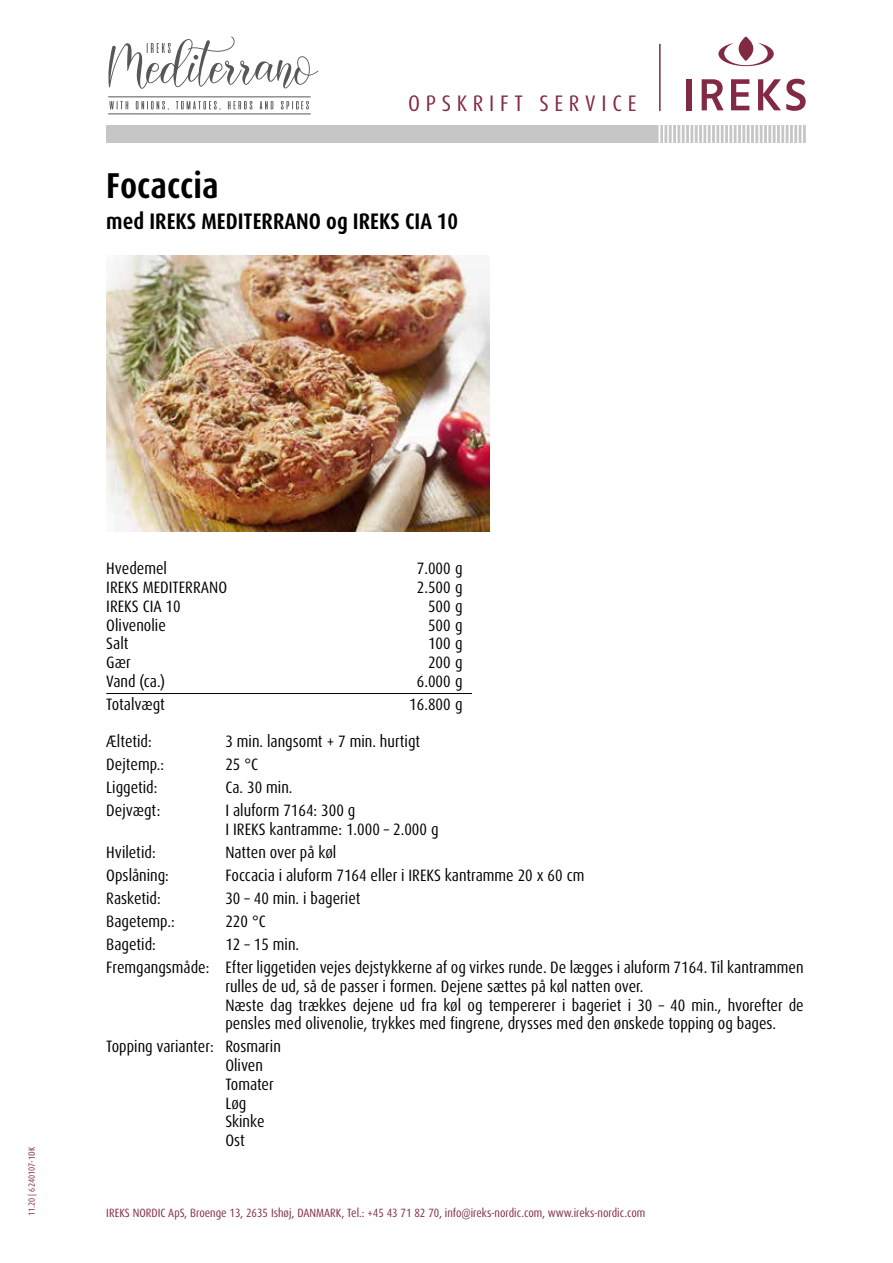
<style>
.page{position:relative;width:893px;height:1263px;background:#fff}
.page>*{position:absolute;margin:0;border:0;box-sizing:border-box;transform-origin:0 0}
.t1{font:700 condensed 36px "Dax Pro";color:#000}
.t2{font:700 condensed 22.5px "Dax Pro";color:#000}
.t3{font:condensed 22.5px "Dax Pro";letter-spacing:.255em;color:#822a44}
.t4{font:condensed 16.5px/18.8px "Dax Pro";color:#000}
.t5{font:condensed 12px "Dax Pro";color:#822a44}
.t6{font:condensed 9px "Dax Pro";color:#822a44}
</style>
<div class="page">
<div style="left:106px;top:126px;width:700px;height:17px;background:#c6c6c6"></div>
<svg style="left:659px;top:126px;width:144px;height:17px"></svg>
<div style="left:687px;top:79px;width:5px;height:31px;background:#822a44"></div>
<svg style="left:702px;top:79px;width:22px;height:31px"></svg>
<svg style="left:731px;top:79px;width:18px;height:31px"></svg>
<svg style="left:758px;top:79px;width:48px;height:32px"></svg>
<svg style="left:718px;top:36px;width:56px;height:30px"></svg>
<hr style="left:659px;top:44px;width:2px;height:67px;background:#822a44">
<hr style="left:106px;top:693px;width:366px;height:1px;background:#000">
<img style="left:106px;top:255px;width:383px;height:276px">
<svg style="left:108px;top:36px;width:210px;height:53px"></svg>
<hr style="left:108px;top:96px;width:203px;height:1px;background:#575756">
<hr style="left:108px;top:114px;width:203px;height:1px;background:#575756">
<svg style="left:109px;top:101px;width:19px;height:8px"></svg>
<svg style="left:136px;top:101px;width:33px;height:9px"></svg>
<svg style="left:176px;top:101px;width:45px;height:9px"></svg>
<svg style="left:228px;top:101px;width:24px;height:8px"></svg>
<svg style="left:260px;top:101px;width:13px;height:8px"></svg>
<svg style="left:281px;top:101px;width:28px;height:8px"></svg>
<h2 class="t3" style="left:408px;top:89px;width:230px">OPSKRIFT SERVICE</h2>
<h1 class="t1" style="left:106px;top:163px;width:114px">Focaccia</h1>
<h2 class="t2" style="left:106px;top:207px;width:353px">med IREKS MEDITERRANO og IREKS CIA 10</h2>
<p class="t6" style="left:26px;top:1216px;width:71px;rotate:-90deg">11.20 | 6240107-1DK</p>
<p class="t4" style="left:106px;top:559px;width:62px">Hvedemel</p>
<p class="t4" style="left:417px;top:559px;width:47px">7.000 g</p>
<p class="t4" style="left:106px;top:578px;width:122px">IREKS MEDITERRANO</p>
<p class="t4" style="left:417px;top:578px;width:47px">2.500 g</p>
<p class="t4" style="left:106px;top:597px;width:76px">IREKS CIA 10</p>
<p class="t4" style="left:428px;top:597px;width:36px">500 g</p>
<p class="t4" style="left:106px;top:615px;width:61px">Olivenolie</p>
<p class="t4" style="left:428px;top:615px;width:36px">500 g</p>
<p class="t4" style="left:106px;top:634px;width:24px">Salt</p>
<p class="t4" style="left:428px;top:634px;width:36px">100 g</p>
<p class="t4" style="left:106px;top:653px;width:26px">Gær</p>
<p class="t4" style="left:428px;top:653px;width:36px">200 g</p>
<p class="t4" style="left:106px;top:672px;width:60px">Vand (ca.)</p>
<p class="t4" style="left:417px;top:672px;width:47px">6.000 g</p>
<p class="t4" style="left:106px;top:695px;width:60px">Totalvægt</p>
<p class="t4" style="left:409px;top:695px;width:55px">16.800 g</p>
<p class="t4" style="left:106px;top:732px;width:47px">Æltetid:</p>
<p class="t4" style="left:225px;top:732px;width:196px">3 min. langsomt + 7 min. hurtigt</p>
<p class="t4" style="left:106px;top:755px;width:59px">Dejtemp.:</p>
<p class="t4" style="left:225px;top:755px;width:34px">25 °C</p>
<p class="t4" style="left:106px;top:778px;width:53px">Liggetid:</p>
<p class="t4" style="left:225px;top:778px;width:69px">Ca. 30 min.</p>
<p class="t4" style="left:106px;top:801px;width:55px">Dejvægt:</p>
<p class="t4" style="left:225px;top:801px;width:215px">I aluform 7164: 300 g<br>I IREKS kantramme: 1.000 – 2.000 g</p>
<p class="t4" style="left:106px;top:843px;width:51px">Hviletid:</p>
<p class="t4" style="left:225px;top:843px;width:113px">Natten over på køl</p>
<p class="t4" style="left:106px;top:866px;width:64px">Opslåning:</p>
<p class="t4" style="left:225px;top:866px;width:361px">Foccacia i aluform 7164 eller i IREKS kantramme 20 x 60 cm</p>
<p class="t4" style="left:106px;top:889px;width:56px">Rasketid:</p>
<p class="t4" style="left:225px;top:889px;width:137px">30 – 40 min. i bageriet</p>
<p class="t4" style="left:106px;top:912px;width:70px">Bagetemp.:</p>
<p class="t4" style="left:225px;top:912px;width:42px">220 °C</p>
<p class="t4" style="left:106px;top:935px;width:51px">Bagetid:</p>
<p class="t4" style="left:106px;top:933px;width:699px;line-height:23px;text-indent:119px">12 – 15 min.<br>Fremgangsmåde: Efter liggetiden vejes dejstykkerne af og virkes runde. De lægges i aluform 7164. Til kantrammen</p>
<p class="t4" style="left:225px;top:977px;width:580px">rulles de ud, så de passer i formen. Dejene sættes på køl natten over.<br>Næste dag trækkes dejene ud fra køl og tempererer i bageriet i 30 – 40 min., hvorefter de pensles med olivenolie, trykkes med fingrene, drysses med den ønskede topping og bages.</p>
<p class="t4" style="left:225px;top:1037px;width:57px;text-indent:-119px">Topping varianter: Rosmarin<br>Oliven<br>Tomater<br>Løg<br>Skinke<br>Ost</p>
<p class="t5" style="left:106px;top:1205px;width:541px">IREKS NORDIC ApS, Broenge 13, 2635 Ishøj, DANMARK, Tel.: +45 43 71 82 70, info@ireks-nordic.com, www.ireks-nordic.com</p>
</div>
